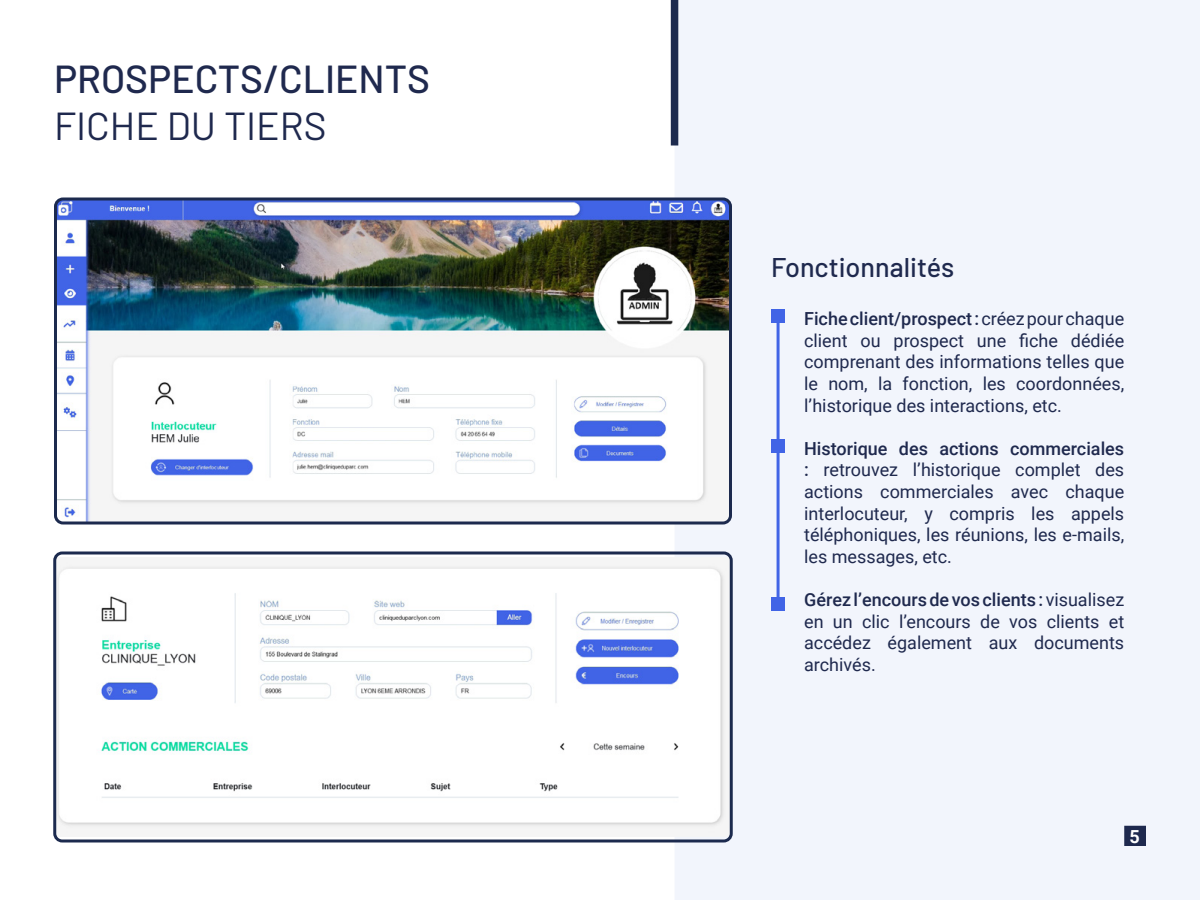
<style>
.page{position:relative;width:1200px;height:900px;background:#fff}
.page>*{position:absolute;margin:0;border:0;box-sizing:border-box;transform-origin:0 0}
.t1{font:500 39px "Barlow";color:#1f294e}
.t2{font:39px "Barlow";color:#1f294e}
.t3{font:500 27px "Barlow";color:#1f294e}
.t4{font:18px/21.6px "Roboto";color:#1f294e;text-align:justify}
.t5{font:700 18px "Roboto";color:#fff}
.s1{font-weight:500}
</style>
<div class="page">
<div style="left:675px;top:1px;width:524px;height:898px;background:#f2f5fc"></div>
<div style="left:1124px;top:826px;width:22px;height:20px;background:#1e294e"></div>
<img style="left:58px;top:202px;width:670px;height:319px">
<div style="left:54px;top:198px;width:678px;height:327px;border:3px solid #1c2a4e;border-radius:8px"></div>
<img style="left:57px;top:557px;width:672px;height:280px">
<div style="left:53px;top:551px;width:680px;height:291px;border:3px solid #1c2a4e;border-radius:8px"></div>
<div style="left:771px;top:309px;width:14px;height:14px;background:#4164e6"></div>
<div style="left:771px;top:598px;width:14px;height:13px;background:#4164e6"></div>
<div style="left:771px;top:439px;width:14px;height:14px;background:#4164e6"></div>
<div style="left:671px;top:0;width:7px;height:146px;background:#1c2a4e"></div>
<hr style="left:777px;top:314px;width:3px;height:292px;background:#4164e6">
<h1 class="t1" style="left:54px;top:51px;width:378px">PROSPECTS/CLIENTS</h1>
<h1 class="t2" style="left:54px;top:98px;width:274px">FICHE DU TIERS</h1>
<h2 class="t3" style="left:771px;top:247px;width:185px">Fonctionnalités</h2>
<p class="t4" style="left:804px;top:307px;width:322px"><span class="s1">Fiche client/prospect :</span> créez pour chaque client ou prospect une fiche dédiée comprenant des informations telles que le nom, la fonction, les coordonnées, l’historique des interactions, etc.</p>
<p class="t4" style="left:804px;top:437px;width:322px"><span class="s1">Historique des actions commerciales :</span> retrouvez l’historique complet des actions commerciales avec chaque interlocuteur, y compris les appels téléphoniques, les réunions, les e-mails, les messages, etc.</p>
<p class="t4" style="left:804px;top:588px;width:322px"><span class="s1">Gérez l’encours de vos clients :</span> visualisez en un clic l’encours de vos clients et accédez également aux documents archivés.</p>
<p class="t5" style="left:1130px;top:824px;width:12px">5</p>
</div>
